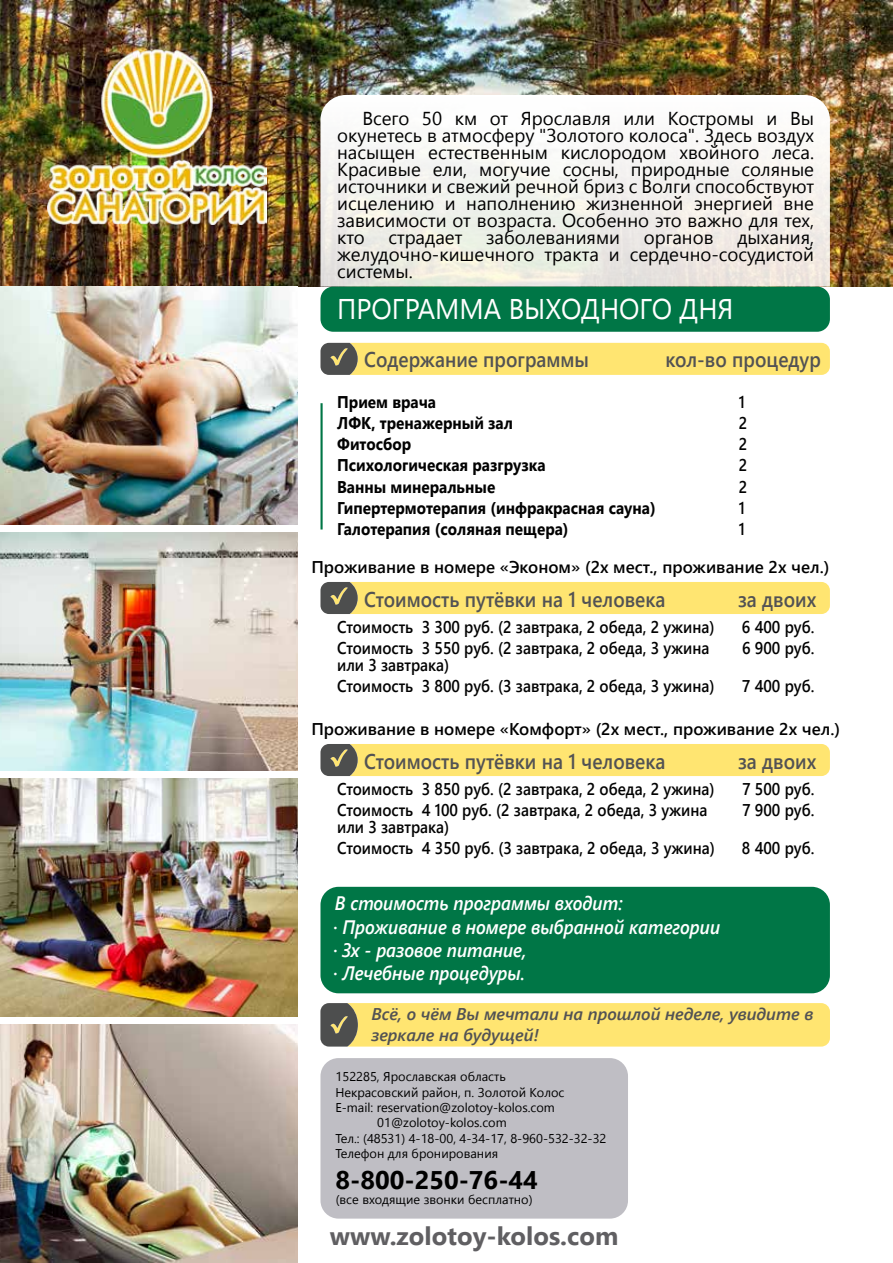
<style>
.page{position:relative;width:893px;height:1263px;background:#fff}
.page>*{position:absolute;margin:0;border:0;box-sizing:border-box;transform-origin:0 0}
.t1{font:28.5px "Segoe UI";color:#fff;scale:.95 1}
.t2{font:700 25.5px "Segoe UI";color:#605f62}
.t3{font:700 25.5px "Segoe UI";color:#000}
.t4{font:600 21.3px "Segoe UI";color:#525254;scale:.9 1}
.t5{font:italic 600 19.5px/23.4px "Segoe UI";color:#fff;scale:.9 1}
.t6{font:18.75px/17px "Segoe UI";color:#000;text-align:justify}
.t7{font:600 16.95px/21.3px "Segoe UI";color:#020202;scale:.9 1}
.t8{font:700 16.95px/21.3px "Segoe UI";color:#020202;scale:.9 1}
.t9{font:600 16.95px "Segoe UI";color:#000}
.t10{font:italic 600 16.95px/20.4px "Segoe UI";color:#525254}
.t11{font:12.75px "Segoe UI";color:#000}
</style>
<div class="page">
<img style="left:0;top:0;width:893px;height:287px">
<svg style="left:320px;top:343px;width:510px;height:32px;background:#f4db70"></svg>
<svg style="left:320px;top:95px;width:510px;height:192px"></svg>
<div style="left:320px;top:287px;width:510px;height:45px;background:#007646;border-radius:13px"></div>
<svg style="left:320px;top:1003px;width:510px;height:44px;background:#f4dc71"></svg>
<img style="left:48px;top:50px;width:218px;height:174px">
<hr style="left:320px;top:403px;width:3px;height:126px;background:#007646">
<div style="left:320px;top:887px;width:510px;height:106px;background:#007646;border-radius:18px"></div>
<div style="left:320px;top:1058px;width:308px;height:160px;background:#bfbec4;border-radius:18px"></div>
<svg style="left:320px;top:582px;width:510px;height:32px;background:#f4db6f"></svg>
<svg style="left:320px;top:744px;width:510px;height:32px;background:#f4db6f"></svg>
<img style="left:0;top:287px;width:298px;height:238px">
<img style="left:0;top:533px;width:298px;height:238px">
<img style="left:0;top:779px;width:298px;height:238px">
<img style="left:0;top:1025px;width:298px;height:238px">
<p class="t6" style="left:337px;top:110px;width:478px;text-indent:25px">Всего 50 км от Ярославля или Костромы и Вы окунетесь в атмосферу "Золотого колоса". Здесь воздух насыщен естественным кислородом хвойного леса.<br>Красивые ели, могучие сосны, природные соляные источники и свежий речной бриз с Волги способствуют исцелению и наполнению жизненной энергией вне зависимости от возраста. Особенно это важно для тех, кто</p>
<p class="t6" style="left:389px;top:229px;width:75px">страдает</p>
<p class="t6" style="left:486px;top:229px;width:135px">заболеваниями</p>
<p class="t6" style="left:644px;top:229px;width:71px">органов</p>
<p class="t6" style="left:337px;top:229px;width:478px;text-indent:400px">дыхания, желудочно-кишечного тракта и сердечно-сосудистой системы.</p>
<h1 class="t1" style="left:337px;top:286px;width:419px">ПРОГРАММА ВЫХОДНОГО ДНЯ</h1>
<p class="t4" style="left:364px;top:343px;width:251px">Содержание программы</p>
<p class="t8" style="left:337px;top:391px;width:356px">Прием врача<br>ЛФК, тренажерный зал<br>Фитосбор<br>Психологическая разгрузка<br>Ванны минеральные<br>Гипертермотерапия (инфракрасная сауна)<br>Галотерапия (соляная пещера)</p>
<p class="t4" style="left:665px;top:343px;width:174px">кол-во процедур</p>
<p class="t7" style="left:739px;top:391px;width:11px">1<br>2<br>2<br>2<br>2<br>1<br>1</p>
<p class="t9" style="left:311px;top:553px;width:519px">Проживание в номере «Эконом» (2х мест., проживание 2х чел.)</p>
<p class="t4" style="left:364px;top:582px;width:336px">Стоимость путёвки на 1 человека</p>
<p class="t4" style="left:738px;top:582px;width:88px">за двоих</p>
<p class="t7" style="left:337px;top:616px;width:421px">Стоимость 3 300 руб. (2 завтрака, 2 обеда, 2 ужина)<br>Стоимость 3 550 руб. (2 завтрака, 2 обеда, 3 ужина</p>
<p class="t7" style="left:337px;top:654px;width:421px">или 3 завтрака)<br>Стоимость 3 800 руб. (3 завтрака, 2 обеда, 3 ужина)</p>
<p class="t7" style="left:742px;top:616px;width:82px">6 400 руб.<br>6 900 руб.</p>
<p class="t7" style="left:742px;top:675px;width:82px">7 400 руб.</p>
<p class="t9" style="left:311px;top:715px;width:530px">Проживание в номере «Комфорт» (2х мест., проживание 2х чел.)</p>
<p class="t4" style="left:364px;top:744px;width:336px">Стоимость путёвки на 1 человека</p>
<p class="t4" style="left:738px;top:744px;width:88px">за двоих</p>
<p class="t7" style="left:337px;top:778px;width:421px">Стоимость 3 850 руб. (2 завтрака, 2 обеда, 2 ужина)<br>Стоимость 4 100 руб. (2 завтрака, 2 обеда, 3 ужина</p>
<p class="t7" style="left:337px;top:816px;width:421px">или 3 завтрака)<br>Стоимость 4 350 руб. (3 завтрака, 2 обеда, 3 ужина)</p>
<p class="t7" style="left:742px;top:778px;width:81px">7 500 руб.<br>7 900 руб.</p>
<p class="t7" style="left:742px;top:837px;width:82px">8 400 руб.</p>
<p class="t5" style="left:333px;top:890px;width:431px">В стоимость программы входит:<br>· Проживание в номере выбранной категории · 3х - разовое питание,<br>· Лечебные процедуры.</p>
<p class="t10" style="left:371px;top:1003px;width:443px">Всё, о чём Вы мечтали на прошлой неделе, увидите в зеркале на будущей!</p>
<p class="t11" style="left:336px;top:1067px;width:172px">152285, Ярославская область</p>
<p class="t11" style="left:335px;top:1082px;width:231px">Некрасовский район, п. Золотой Колос</p>
<p class="t11" style="left:335px;top:1097px;width:221px">E-mail: reservation@zolotoy-kolos.com</p>
<p class="t11" style="left:377px;top:1112px;width:131px">01@zolotoy-kolos.com</p>
<p class="t11" style="left:335px;top:1128px;width:273px">Тел.: (48531) 4-18-00, 4-34-17, 8-960-532-32-32</p>
<p class="t11" style="left:335px;top:1143px;width:164px">Телефон для бронирования</p>
<h2 class="t3" style="left:335px;top:1159px;width:204px">8-800-250-76-44</h2>
<p class="t11" style="left:336px;top:1189px;width:198px">(все входящие звонки бесплатно)</p>
<h2 class="t2" style="left:330px;top:1215px;width:290px">www.zolotoy-kolos.com</h2>
</div>
